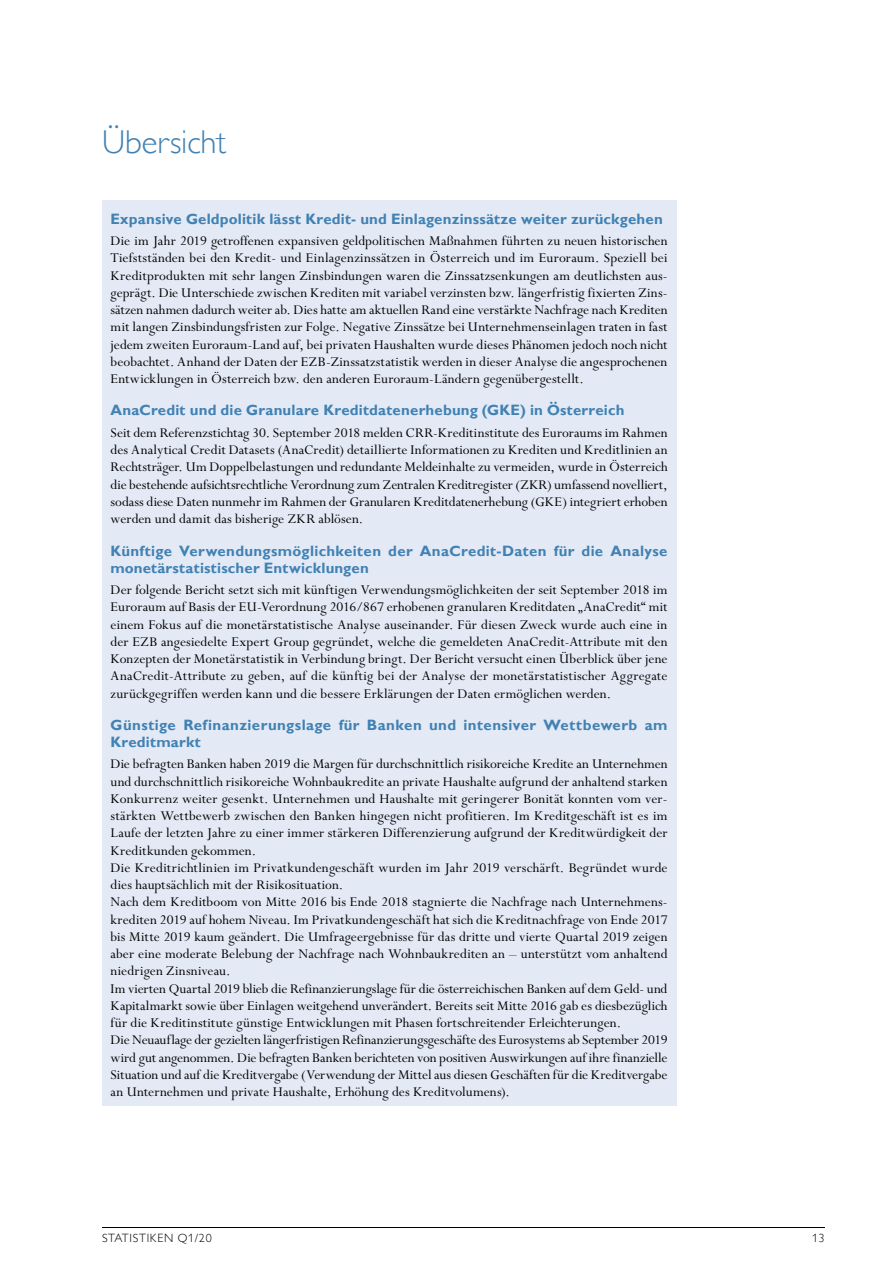
<style>
.page{position:relative;width:893px;height:1263px;background:#fff}
.page>*{position:absolute;margin:0;border:0;box-sizing:border-box;transform-origin:0 0}
.H2_Kapiteltitel{font:300 33px "Gill Sans MT Pro";color:#4181b3}
.id5735{font:15px/17.2px "Perpetua Std";letter-spacing:.005em;color:#000;text-align:justify}
.id6418{font:700 15px/17px "Gill Sans MT Pro";letter-spacing:.015em;color:#4181b3}
.t1{font:300 12px "Gill Sans MT Pro";letter-spacing:.06em;color:#000}
</style>
<div class="page">
<hr style="left:102px;top:1227px;width:723px;height:1px;background:#000">
<div style="left:102px;top:201px;width:574px;height:36px;background:#e3eaf5"></div>
<div style="left:102px;top:226px;width:574px;height:167px;background:#e3eaf5"></div>
<div style="left:102px;top:392px;width:574px;height:37px;background:#e3eaf5"></div>
<div style="left:102px;top:418px;width:574px;height:115px;background:#e3eaf5"></div>
<div style="left:102px;top:533px;width:574px;height:53px;background:#e3eaf5"></div>
<div style="left:102px;top:575px;width:574px;height:132px;background:#e3eaf5"></div>
<div style="left:102px;top:707px;width:574px;height:53px;background:#e3eaf5"></div>
<div style="left:102px;top:749px;width:574px;height:115px;background:#e3eaf5"></div>
<div style="left:102px;top:853px;width:574px;height:46px;background:#e3eaf5"></div>
<div style="left:102px;top:887px;width:574px;height:98px;background:#e3eaf5"></div>
<div style="left:102px;top:973px;width:574px;height:64px;background:#e3eaf5"></div>
<div style="left:102px;top:1025px;width:574px;height:81px;background:#e3eaf5"></div>
<h2 class="H2_Kapiteltitel" style="left:102px;top:122px;width:126px">Übersicht</h2>
<p class="id6418" style="left:111px;top:210px;width:554px">Expansive Geldpolitik lässt Kredit- und Einlagenzinssätze weiter zurückgehen</p>
<p class="id5735" style="left:111px;top:233px;width:559px">Die im Jahr 2019 getroffenen expansiven geldpolitischen Maßnahmen führten zu neuen historischen Tiefstständen bei den Kredit- und Einlagenzinssätzen in Österreich und im Euroraum. Speziell bei Kreditprodukten mit sehr langen Zinsbindungen waren die Zinssatzsenkungen am deutlichsten aus&shy;geprägt. Die Unterschiede zwischen Krediten mit variabel verzinsten bzw. längerfristig fixierten Zins&shy;sätzen nahmen dadurch weiter ab. Dies hatte am aktuellen Rand eine verstärkte Nachfrage nach Krediten mit langen Zinsbindungsfristen zur Folge. Negative Zinssätze bei Unternehmenseinlagen traten in fast jedem zweiten Euroraum-Land auf, bei privaten Haushalten wurde dieses Phänomen jedoch noch nicht beobachtet. Anhand der Daten der EZB-Zinssatzstatistik werden in dieser Analyse die angesprochenen Entwicklungen in Österreich bzw. den anderen Euroraum-Ländern gegenübergestellt.</p>
<p class="id6418" style="left:111px;top:402px;width:515px">AnaCredit und die Granulare Kreditdatenerhebung (GKE) in Österreich</p>
<p class="id5735" style="left:111px;top:425px;width:559px">Seit dem Referenzstichtag 30. September 2018 melden CRR-Kreditinstitute des Euroraums im Rahmen des Analytical Credit Datasets (AnaCredit) detaillierte Informationen zu Krediten und Kreditlinien an Rechtsträger. Um Doppelbelastungen und redundante Meldeinhalte zu vermeiden, wurde in Österreich die bestehende aufsichtsrechtliche Verordnung zum Zentralen Kreditregister (ZKR) umfassend novelliert, sodass diese Daten nunmehr im Rahmen der Granularen Kreditdatenerhebung (GKE) integriert erhoben werden und damit das bisherige ZKR ablösen.</p>
<p class="id6418" style="left:111px;top:542px;width:559px">Künftige Verwendungsmöglichkeiten der AnaCredit-Daten für die Analyse monetärstatistischer Entwicklungen</p>
<p class="id5735" style="left:111px;top:582px;width:559px">Der folgende Bericht setzt sich mit künftigen Verwendungsmöglichkeiten der seit September 2018 im Euroraum auf Basis der EU-Verordnung 2016/867 erhobenen granularen Kreditdaten „AnaCredit“ mit einem Fokus auf die monetärstatistische Analyse auseinander. Für diesen Zweck wurde auch eine in der EZB angesiedelte Expert Group gegründet, welche die gemeldeten AnaCredit-Attribute mit den Konzepten der Monetärstatistik in Verbindung bringt. Der Bericht versucht einen Überblick über jene AnaCredit-Attribute zu geben, auf die künftig bei der Analyse der monetärstatistischer Aggregate zurückgegriffen werden kann und die bessere Erklärungen der Daten ermöglichen werden.</p>
<p class="id6418" style="left:111px;top:716px;width:558px">Günstige Refinanzierungslage für Banken und intensiver Wettbewerb am<br>Kreditmarkt</p>
<p class="id5735" style="left:111px;top:756px;width:559px">Die befragten Banken haben 2019 die Margen für durchschnittlich risikoreiche Kredite an Unternehmen und durchschnittlich risikoreiche Wohnbaukredite an private Haushalte aufgrund der anhaltend starken Konkurrenz weiter gesenkt. Unternehmen und Haushalte mit geringerer Bonität konnten vom ver&shy;stärkten Wettbewerb zwischen den Banken hingegen nicht profitieren. Im Kreditgeschäft ist es im Laufe der letzten Jahre zu einer immer stärkeren Differenzierung aufgrund der Kreditwürdigkeit der Kreditkunden gekommen.</p>
<p class="id5735" style="left:111px;top:859px;width:559px">Die Kreditrichtlinien im Privatkundengeschäft wurden im Jahr 2019 verschärft. Begründet wurde dies hauptsächlich mit der Risikosituation.</p>
<p class="id5735" style="left:111px;top:894px;width:559px">Nach dem Kreditboom von Mitte 2016 bis Ende 2018 stagnierte die Nachfrage nach Unternehmens&shy;krediten 2019 auf hohem Niveau. Im Privatkundengeschäft hat sich die Kreditnachfrage von Ende 2017 bis Mitte 2019 kaum geändert. Die Umfrageergebnisse für das dritte und vierte Quartal 2019 zeigen aber eine moderate Belebung der Nachfrage nach Wohnbaukrediten an – unterstützt vom anhaltend niedrigen Zinsniveau.</p>
<p class="id5735" style="left:111px;top:980px;width:558px">Im vierten Quartal 2019 blieb die Refinanzierungslage für die österreichischen Banken auf dem Geld- und Kapitalmarkt sowie über Einlagen weitgehend unverändert. Bereits seit Mitte 2016 gab es diesbezüglich für die Kreditinstitute günstige Entwicklungen mit Phasen fortschreitender Erleichterungen.</p>
<p class="id5735" style="left:111px;top:1032px;width:558px">Die Neuauflage der gezielten längerfristigen Refinanzierungsgeschäfte des Eurosystems ab September 2019 wird gut angenommen. Die befragten Banken berichteten von positiven Auswirkungen auf ihre finanzielle Situation und auf die Kreditvergabe (Verwendung der Mittel aus diesen Geschäften für die Kreditvergabe an Unternehmen und private Haushalte, Erhöhung des Kreditvolumens).</p>
<p class="t1" style="left:102px;top:1231px;width:111px">STATISTIKEN Q1/20</p>
<p class="t1" style="left:812px;top:1231px;width:14px">13</p>
</div>
